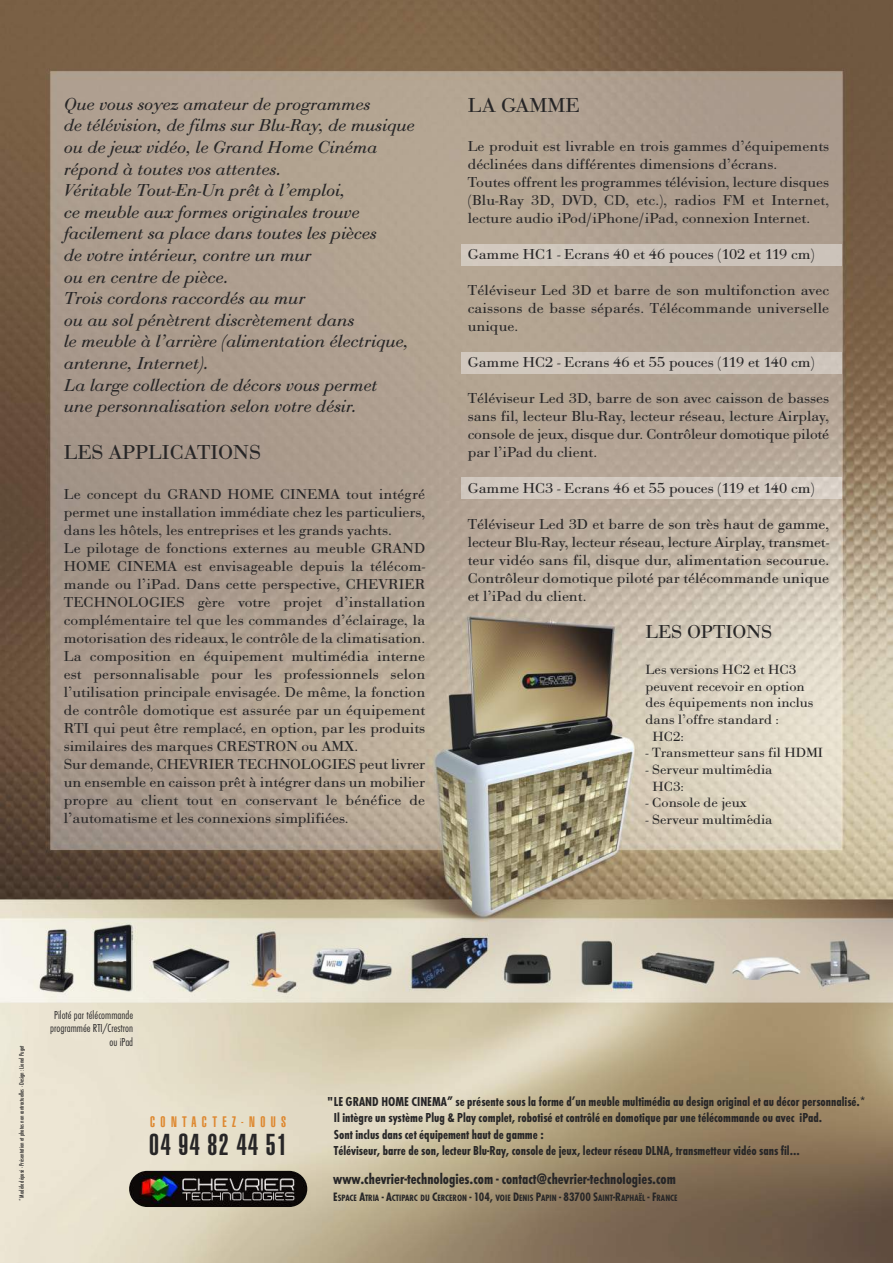
<style>
.page{position:relative;width:893px;height:1263px;background:#fff}
.page>*{position:absolute;margin:0;border:0;box-sizing:border-box;transform-origin:0 0}
.t1{font:900 extra-condensed 29.7px "Helvetica";letter-spacing:.05em;color:#272627}
.t2{font:21px "Bauer Bodoni T";color:#272627}
.t3{font:19.35px "Bauer Bodoni T";color:#272627}
.t4{font:italic 18px/21.6px "Bauer Bodoni T";color:#272627}
.t5{font:700 condensed 15.75px "Futura T";color:#272627}
.t6{font:15px/18px "Bauer Bodoni T";color:#272627;text-align:justify}
.t7{font:900 extra-condensed 15px "Helvetica";letter-spacing:.36em;color:#de8830}
.t8{font:13.8px/16.5px "Bauer Bodoni T";color:#272627}
.t9{font:700 condensed 13.5px/16.2px "Futura T";color:#272627}
.t10{font:300 condensed 12px/13.5px "Futura T";color:#272627;text-align:right}
.t11{font:700 condensed 9.45px "Futura T";color:#272627}
.t12{font:500 condensed 6.75px "Futura T";color:#272627}
.s1{font-family:"Baskerville";font-weight:600}
.s2{font-size:12.6px}
</style>
<div class="page">
<img style="left:0;top:0;width:893px;height:1263px">
<img style="left:129px;top:1171px;width:178px;height:36px;border-radius:18px">
<div style="left:461px;top:244px;width:381px;height:21px;background:#cdc4bb"></div>
<div style="left:461px;top:352px;width:381px;height:22px;background:#cfc6bd"></div>
<div style="left:461px;top:477px;width:381px;height:22px;background:#d3cac1"></div>
<p class="t4" style="left:64px;top:93px;width:352px">Que vous soyez amateur de programmes<br>de télévision, de films sur Blu-Ray, de musique ou de jeux vidéo, le Grand Home Cinéma répond à toutes vos attentes.<br>Véritable Tout-En-Un prêt à l’emploi,<br>ce meuble aux formes originales trouve facilement sa place dans toutes les pièces<br>de votre intérieur, contre un mur<br>ou en centre de pièce.<br>Trois cordons raccordés au mur<br>ou au sol pénètrent discrètement dans<br>le meuble à l’arrière (alimentation électrique, antenne, Internet).<br>La large collection de décors vous permet<br>une personnalisation selon votre désir.</p>
<h2 class="t2" style="left:64px;top:440px;width:199px">LES APPLICATIONS</h2>
<p class="t6" style="left:64px;top:484px;width:363px;text-align:left">Le concept du GRAND HOME CINEMA tout intégré permet une installation immédiate chez les particuliers, dans les hôtels, les entreprises et les grands yachts.<br>Le pilotage de fonctions externes au meuble GRAND HOME CINEMA est envisageable depuis la télécom&shy;mande ou l’iPad. Dans cette perspective, CHEVRIER TECHNOLOGIES gère votre projet d’installation complémentaire tel que les commandes d’éclairage, la motorisation des rideaux, le contrôle de la climatisation.<br>La composition en équipement multimédia interne est personnalisable pour les professionnels selon l’utilisation principale envisagée. De même, la fonction de contrôle domotique est assurée par un équipement RTI qui peut être remplacé, en option, par les produits similaires des marques CRESTRON ou AMX.<br>Sur demande, CHEVRIER TECHNOLOGIES peut livrer un ensemble en caisson prêt à intégrer dans un mobilier propre au client tout en conservant le bénéfice de l’automatisme et les connexions simplifiées.</p>
<h2 class="t2" style="left:468px;top:92px;width:113px">LA GAMME</h2>
<p class="t6" style="left:468px;top:137px;width:363px;text-align:left">Le produit est livrable en trois gammes d’équipements déclinées dans différentes dimensions d’écrans.<br>Toutes offrent les programmes télévision, lecture disques (Blu-Ray 3D, DVD, CD, etc.), radios FM et Internet, lecture audio iPod/iPhone/iPad, connexion Internet.</p>
<p class="t6" style="left:468px;top:245px;width:348px">Gamme HC1 - Ecrans 40 et 46 pouces (102 et 119 cm)</p>
<p class="t6" style="left:468px;top:281px;width:363px">Téléviseur Led 3D et barre de son multifonction avec caissons de basse séparés. Télécommande universelle unique.</p>
<p class="t6" style="left:468px;top:353px;width:348px">Gamme HC2 - Ecrans 46 et 55 pouces (119 et 140 cm)</p>
<p class="t6" style="left:468px;top:389px;width:363px">Téléviseur Led 3D, barre de son avec caisson de basses sans fil, lecteur Blu-Ray, lecteur réseau, lecture Airplay, console de jeux, disque dur. Contrôleur domotique piloté par l’iPad du client.</p>
<p class="t6" style="left:468px;top:479px;width:348px">Gamme HC3 - Ecrans 46 et 55 pouces (119 et 140 cm)</p>
<p class="t6" style="left:468px;top:515px;width:363px">Téléviseur Led 3D et barre de son très haut de gamme, lecteur Blu-Ray, lecteur réseau, lecture Airplay, transmet&shy;teur vidéo sans fil, disque dur, alimentation secourue.<br>Contrôleur domotique piloté par télécommande unique et l’iPad du client.</p>
<p class="t3" style="left:646px;top:620px;width:128px">LES OPTIONS</p>
<p class="t8" style="left:646px;top:661px;width:152px">Les versions HC2 et HC3</p>
<p class="t8" style="left:646px;top:678px;width:161px">peuvent recevoir en option</p>
<p class="t8" style="left:646px;top:694px;width:169px">des e<span class="s1">́</span>quipements non inclus</p>
<p class="t8" style="left:646px;top:711px;width:135px">dans l’offre standard :</p>
<p class="t8" style="left:652px;top:727px;width:33px">HC2:</p>
<p class="t8" style="left:646px;top:744px;width:179px">- Transmetteur sans fil HDMI</p>
<p class="t8" style="left:652px;top:761px;width:122px;text-indent:-7px">- Serveur multime<span class="s1">́</span>dia<br>HC3:</p>
<p class="t8" style="left:646px;top:794px;width:103px">- Console de jeux</p>
<p class="t8" style="left:646px;top:811px;width:129px">- Serveur multime<span class="s1">́</span>dia</p>
<p class="t12" style="left:18px;top:1201px;width:157px;rotate:-90deg">* Modèle déposé - Présentation et photos non contractuelles - Design : Lionel Puget</p>
<p class="t10" style="left:50px;top:1008px;width:84px">Piloté par télécommande programmée RTI/Crestron ou iPad</p>
<p class="t7" style="left:150px;top:1117px;width:137px">CONTACTEZ-NOUS</p>
<h1 class="t1" style="left:149px;top:1134px;width:139px">04 94 82 44 51</h1>
<p class="t9" style="left:334px;top:1093px;width:533px;text-indent:-7px">"LE GRAND HOME CINEMA” se présente sous la forme d’un meuble multimédia au design original et au décor personnalisé.* Il intègre un système Plug &amp; Play complet, robotisé et contrôlé en domotique par une télécommande ou avec iPad.<br>Sont inclus dans cet équipement haut de gamme :<br>Téléviseur, barre de son, lecteur Blu-Ray, console de jeux, lecteur réseau DLNA, transmetteur vidéo sans fil...</p>
<p class="t5" style="left:333px;top:1169px;width:344px">www.chevrier-technologies.com - contact@chevrier-technologies.com</p>
<p class="t11" style="left:333px;top:1192px;width:346px"><span class="s2">E</span>SPACE <span class="s2">A</span>TRIA <span class="s2">- A</span>CTIPARC DU <span class="s2">C</span>ERCERON <span class="s2">- 104,</span> VOIE <span class="s2">D</span>ENIS <span class="s2">P</span>APIN <span class="s2">- 83700 S</span>AINT<span class="s2">-R</span>APHAËL <span class="s2">- F</span>RANCE</p>
</div>
